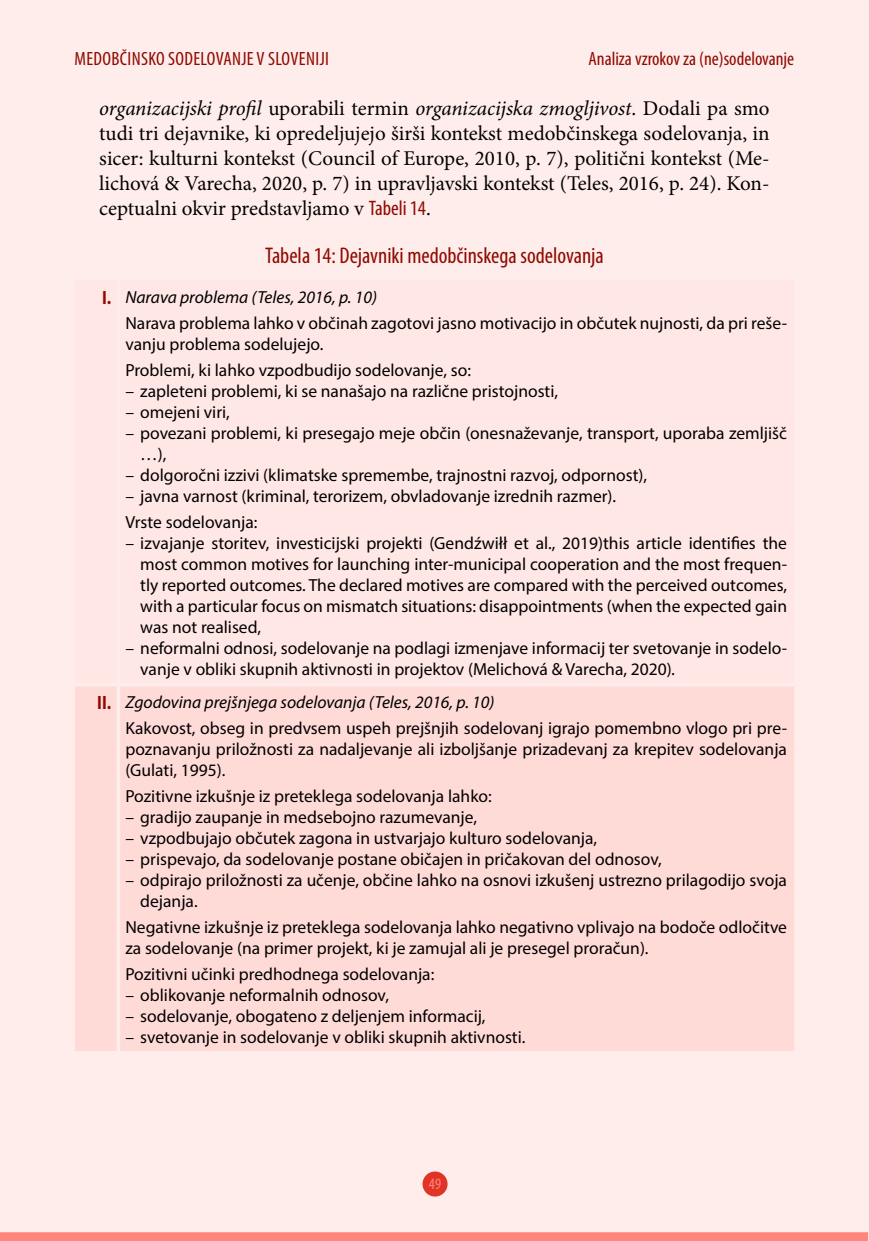
<style>
.page{position:relative;width:869px;height:1241px;background:#fff}
.page>*{position:absolute;margin:0;border:0;box-sizing:border-box;transform-origin:0 0}
.tabela_naslov{font:condensed 22.75px "Myriad Pro";color:#8f0a00}
.TELO{font:21px/25.2px "Minion Pro";letter-spacing:-.005em;color:#000;text-align:justify}
.t1{font:condensed 19.25px "Myriad Pro";letter-spacing:.02em;color:#8f0a00}
.t2{font:condensed 19.25px "Myriad Pro";color:#8f0a00}
.t3{font:700 condensed 19.25px "Myriad Pro";color:#8f0a00}
.t4{font:17.5px/21px "Myriad Pro";color:#000}
.t5{font:italic 17.5px "Myriad Pro";color:#000}
.t6{font:condensed 15.75px "Myriad Pro";color:#ff867d}
.s1{font-style:italic}
.s2{font-family:"Myriad Pro";font-stretch:condensed;color:#8f0a00}
</style>
<div class="page">
<div style="left:0;top:0;width:868px;height:1240px;background:#ffedec"></div>
<div style="left:422px;top:1171px;width:25px;height:25px;background:#e03427;border-radius:50%"></div>
<div style="left:0;top:1231px;width:867px;height:9px;background:#ff867d"></div>
<div style="left:75px;top:686px;width:718px;height:364px;background:#ffdbd8"></div>
<hr style="left:117px;top:686px;width:3px;height:364px;background:#ffedec">
<svg style="left:75px;top:1050px;width:42px;height:1px"></svg>
<svg style="left:120px;top:1050px;width:673px;height:1px"></svg>
<p class="t1" style="left:74px;top:46px;width:256px">MEDOBČINSKO SODELOVANJE V SLOVENIJI</p>
<p class="t2" style="left:588px;top:46px;width:207px">Analiza vzrokov za (ne)sodelovanje</p>
<p class="TELO" style="left:99px;top:95px;width:671px"><span class="s1">organizacijski profil</span> uporabili termin <span class="s1">organizacijska zmogljivost</span>. Dodali pa smo tudi tri dejavnike, ki opredeljujejo širši kontekst medobčinskega sodelovanja, in sicer: kulturni kontekst (Council of Europe, 2010, p. 7), politični kontekst (Me&shy;lichová &amp; Varecha, 2020, p. 7) in upravljavski kontekst (Teles, 2016, p. 24). Kon&shy;ceptualni okvir predstavljamo v <span class="s2">Tabeli 14</span>.</p>
<p class="tabela_naslov" style="left:265px;top:241px;width:340px">Tabela 14: Dejavniki medobčinskega sodelovanja</p>
<p class="t3" style="left:102px;top:285px;width:11px">I.</p>
<p class="t5" style="left:125px;top:286px;width:253px">Narava problema (Teles, 2016, p. 10)</p>
<p class="t4" style="left:125px;top:312px;width:662px">Narava problema lahko v občinah zagotovi jasno motivacijo in občutek nujnosti, da pri reše&shy;vanju problema sodelujejo.</p>
<p class="t4" style="left:125px;top:359px;width:347px">Problemi, ki lahko vzpodbudijo sodelovanje, so:</p>
<p class="t4" style="left:125px;top:380px;width:434px">– zapleteni problemi, ki se nanašajo na različne pristojnosti,</p>
<p class="t4" style="left:125px;top:401px;width:106px">– omejeni viri,</p>
<p class="t4" style="left:140px;top:422px;width:648px;text-indent:-15px">– povezani problemi, ki presegajo meje občin (onesnaževanje, transport, uporaba zemljišč …),</p>
<p class="t4" style="left:125px;top:464px;width:523px">– dolgoročni izzivi (klimatske spremembe, trajnostni razvoj, odpornost),</p>
<p class="t4" style="left:125px;top:485px;width:492px">– javna varnost (kriminal, terorizem, obvladovanje izrednih razmer).</p>
<p class="t4" style="left:125px;top:511px;width:133px">Vrste sodelovanja:</p>
<p class="t4" style="left:140px;top:532px;width:648px;text-align:justify;text-indent:-15px">– izvajanje storitev, investicijski projekti (Gendźwiłł et al., 2019)this article identifies the most common motives for launching inter-municipal cooperation and the most frequen&shy;tly reported outcomes. The declared motives are compared with the perceived outcomes, with a particular focus on mismatch situations: disappointments (when the expected gain was not realised,</p>
<p class="t4" style="left:140px;top:637px;width:648px;text-indent:-15px">– neformalni odnosi, sodelovanje na podlagi izmenjave informacij ter svetovanje in sodelo&shy;vanje v obliki skupnih aktivnosti in projektov (Melichová &amp; Varecha, 2020)<span class="s1">.</span></p>
<p class="t3" style="left:97px;top:690px;width:16px">II.</p>
<p class="t5" style="left:125px;top:691px;width:370px">Zgodovina prejšnjega sodelovanja (Teles, 2016, p. 10)</p>
<p class="t4" style="left:125px;top:717px;width:663px;text-align:justify">Kakovost, obseg in predvsem uspeh prejšnjih sodelovanj igrajo pomembno vlogo pri pre&shy;poznavanju priložnosti za nadaljevanje ali izboljšanje prizadevanj za krepitev sodelovanja (Gulati, 1995).</p>
<p class="t4" style="left:125px;top:785px;width:368px">Pozitivne izkušnje iz preteklega sodelovanja lahko:</p>
<p class="t4" style="left:125px;top:806px;width:353px">– gradijo zaupanje in medsebojno razumevanje,</p>
<p class="t4" style="left:125px;top:827px;width:473px">– vzpodbujajo občutek zagona in ustvarjajo kulturo sodelovanja,</p>
<p class="t4" style="left:125px;top:848px;width:537px">– prispevajo, da sodelovanje postane običajen in pričakovan del odnosov,</p>
<p class="t4" style="left:140px;top:869px;width:648px;text-indent:-15px">– odpirajo priložnosti za učenje, občine lahko na osnovi izkušenj ustrezno prilagodijo svoja dejanja.</p>
<p class="t4" style="left:125px;top:915px;width:663px">Negativne izkušnje iz preteklega sodelovanja lahko negativno vplivajo na bodoče odločitve za sodelovanje (na primer projekt, ki je zamujal ali je presegel proračun).</p>
<p class="t4" style="left:125px;top:962px;width:310px">Pozitivni učinki predhodnega sodelovanja:</p>
<p class="t4" style="left:125px;top:983px;width:265px">– oblikovanje neformalnih odnosov,</p>
<p class="t4" style="left:125px;top:1004px;width:361px">– sodelovanje, obogateno z deljenjem informacij,</p>
<p class="t4" style="left:125px;top:1025px;width:401px">– svetovanje in sodelovanje v obliki skupnih aktivnosti.</p>
<p class="t6" style="left:429px;top:1173px;width:14px">49</p>
</div>
